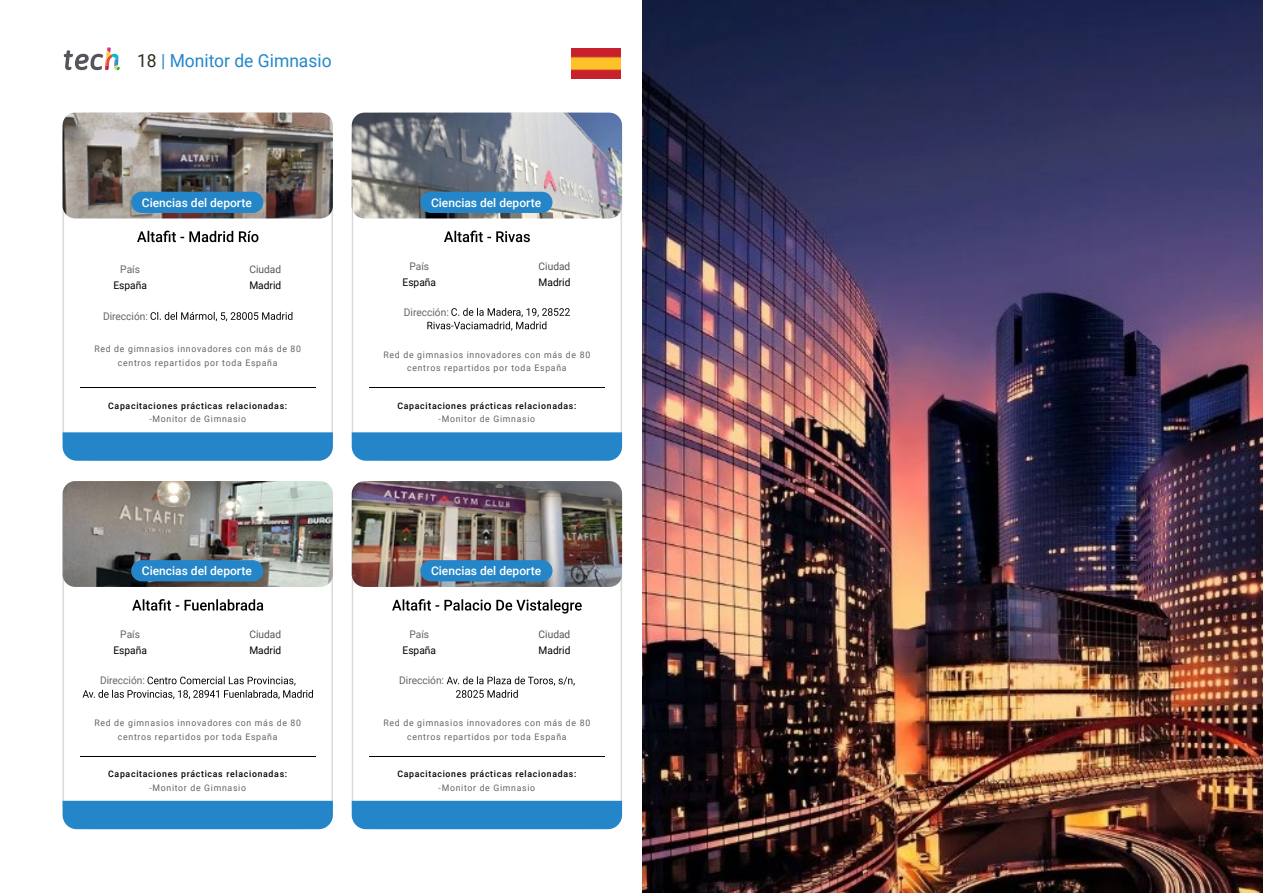
<style>
.page{position:relative;width:1263px;height:893px;background:#fff}
.page>*{position:absolute;margin:0;border:0;box-sizing:border-box;transform-origin:0 0}
.t1{font:18px "Roboto";color:#2488c9}
.t2{font:500 12px "Roboto";color:#fff}
.t3{font:10.5px "Roboto";color:#61646a}
.t4{font:10.5px "Roboto";color:#000}
.t5{font:10.5px "Roboto";color:#52555b}
.t6{font:9px/13.5px "Roboto";letter-spacing:.08em;color:#61646a;text-align:center}
.t7{font:500 9px "Roboto";letter-spacing:.08em;color:#000}
.s1{color:#312e20}
</style>
<div class="page">
<img style="left:642px;top:0;width:621px;height:893px">
<img style="left:571px;top:49px;width:50px;height:30px">
<svg style="left:62px;top:112px;width:271px;height:338px"></svg>
<img style="left:63px;top:113px;width:270px;height:105px">
<div style="left:131px;top:192px;width:132px;height:21px;background:#2486c8;border-radius:11px"></div>
<svg style="left:63px;top:432px;width:270px;height:29px;background:#2a89c9"></svg>
<hr style="left:80px;top:387px;width:236px;height:1px;background:#000">
<svg style="left:137px;top:231px;width:121px;height:11px"></svg>
<svg style="left:150px;top:312px;width:142px;height:9px"></svg>
<svg style="left:351px;top:112px;width:272px;height:337px"></svg>
<img style="left:352px;top:113px;width:270px;height:105px">
<div style="left:420px;top:192px;width:132px;height:21px;background:#2486c8;border-radius:11px"></div>
<svg style="left:352px;top:432px;width:270px;height:29px;background:#2a89c9"></svg>
<hr style="left:369px;top:387px;width:236px;height:1px;background:#000">
<svg style="left:444px;top:231px;width:86px;height:11px"></svg>
<svg style="left:427px;top:308px;width:143px;height:23px"></svg>
<svg style="left:62px;top:491px;width:271px;height:339px"></svg>
<img style="left:63px;top:481px;width:270px;height:106px">
<div style="left:131px;top:560px;width:132px;height:21px;background:#2486c8;border-radius:11px"></div>
<div style="left:63px;top:801px;width:270px;height:28px;background:#2486c8"></div>
<hr style="left:80px;top:756px;width:236px;height:1px;background:#000">
<svg style="left:132px;top:599px;width:131px;height:12px"></svg>
<svg style="left:83px;top:676px;width:230px;height:23px"></svg>
<svg style="left:351px;top:492px;width:272px;height:338px"></svg>
<img style="left:352px;top:481px;width:270px;height:106px">
<div style="left:420px;top:560px;width:132px;height:21px;background:#2486c8;border-radius:11px"></div>
<div style="left:352px;top:801px;width:270px;height:28px;background:#2486c8"></div>
<hr style="left:369px;top:756px;width:236px;height:1px;background:#000">
<svg style="left:392px;top:599px;width:190px;height:15px"></svg>
<svg style="left:447px;top:676px;width:128px;height:22px"></svg>
<svg style="left:64px;top:47px;width:56px;height:24px"></svg>
<h1 class="t1" style="left:137px;top:48px;width:196px"><span class="s1">18</span> | Monitor de Gimnasio</h1>
<h2 class="t2" style="left:142px;top:194px;width:112px">Ciencias del deporte</h2>
<h2 class="t2" style="left:431px;top:194px;width:112px">Ciencias del deporte</h2>
<p class="t3" style="left:120px;top:262px;width:21px">País</p>
<p class="t4" style="left:113px;top:278px;width:35px">España</p>
<p class="t5" style="left:249px;top:262px;width:33px">Ciudad</p>
<p class="t4" style="left:249px;top:278px;width:33px">Madrid</p>
<p class="t3" style="left:409px;top:258px;width:21px">País</p>
<p class="t4" style="left:403px;top:275px;width:35px">España</p>
<p class="t5" style="left:539px;top:258px;width:33px">Ciudad</p>
<p class="t4" style="left:539px;top:275px;width:33px">Madrid</p>
<p class="t3" style="left:103px;top:309px;width:46px">Dirección:</p>
<p class="t6" style="left:94px;top:342px;width:208px">Red de gimnasios innovadores con más de 80 centros repartidos por toda España</p>
<p class="t7" style="left:108px;top:399px;width:180px">Capacitaciones prácticas relacionadas:</p>
<p class="t6" style="left:149px;top:412px;width:98px">-Monitor de Gimnasio</p>
<p class="t3" style="left:404px;top:305px;width:46px">Dirección:</p>
<p class="t6" style="left:384px;top:348px;width:208px">Red de gimnasios innovadores con más de 80 centros repartidos por toda España</p>
<p class="t7" style="left:397px;top:399px;width:180px">Capacitaciones prácticas relacionadas:</p>
<p class="t6" style="left:439px;top:412px;width:98px">-Monitor de Gimnasio</p>
<h2 class="t2" style="left:142px;top:563px;width:112px">Ciencias del deporte</h2>
<h2 class="t2" style="left:431px;top:563px;width:112px">Ciencias del deporte</h2>
<p class="t3" style="left:120px;top:627px;width:21px">País</p>
<p class="t4" style="left:113px;top:643px;width:35px">España</p>
<p class="t5" style="left:249px;top:627px;width:33px">Ciudad</p>
<p class="t4" style="left:249px;top:643px;width:33px">Madrid</p>
<p class="t3" style="left:409px;top:627px;width:21px">País</p>
<p class="t4" style="left:403px;top:643px;width:35px">España</p>
<p class="t5" style="left:539px;top:627px;width:33px">Ciudad</p>
<p class="t4" style="left:539px;top:643px;width:33px">Madrid</p>
<p class="t3" style="left:100px;top:673px;width:46px">Dirección:</p>
<p class="t6" style="left:94px;top:716px;width:208px">Red de gimnasios innovadores con más de 80 centros repartidos por toda España</p>
<p class="t7" style="left:108px;top:768px;width:180px">Capacitaciones prácticas relacionadas:</p>
<p class="t6" style="left:149px;top:780px;width:98px">-Monitor de Gimnasio</p>
<p class="t3" style="left:399px;top:673px;width:46px">Dirección:</p>
<p class="t6" style="left:384px;top:716px;width:208px">Red de gimnasios innovadores con más de 80 centros repartidos por toda España</p>
<p class="t7" style="left:397px;top:768px;width:180px">Capacitaciones prácticas relacionadas:</p>
<p class="t6" style="left:439px;top:780px;width:98px">-Monitor de Gimnasio</p>
</div>
